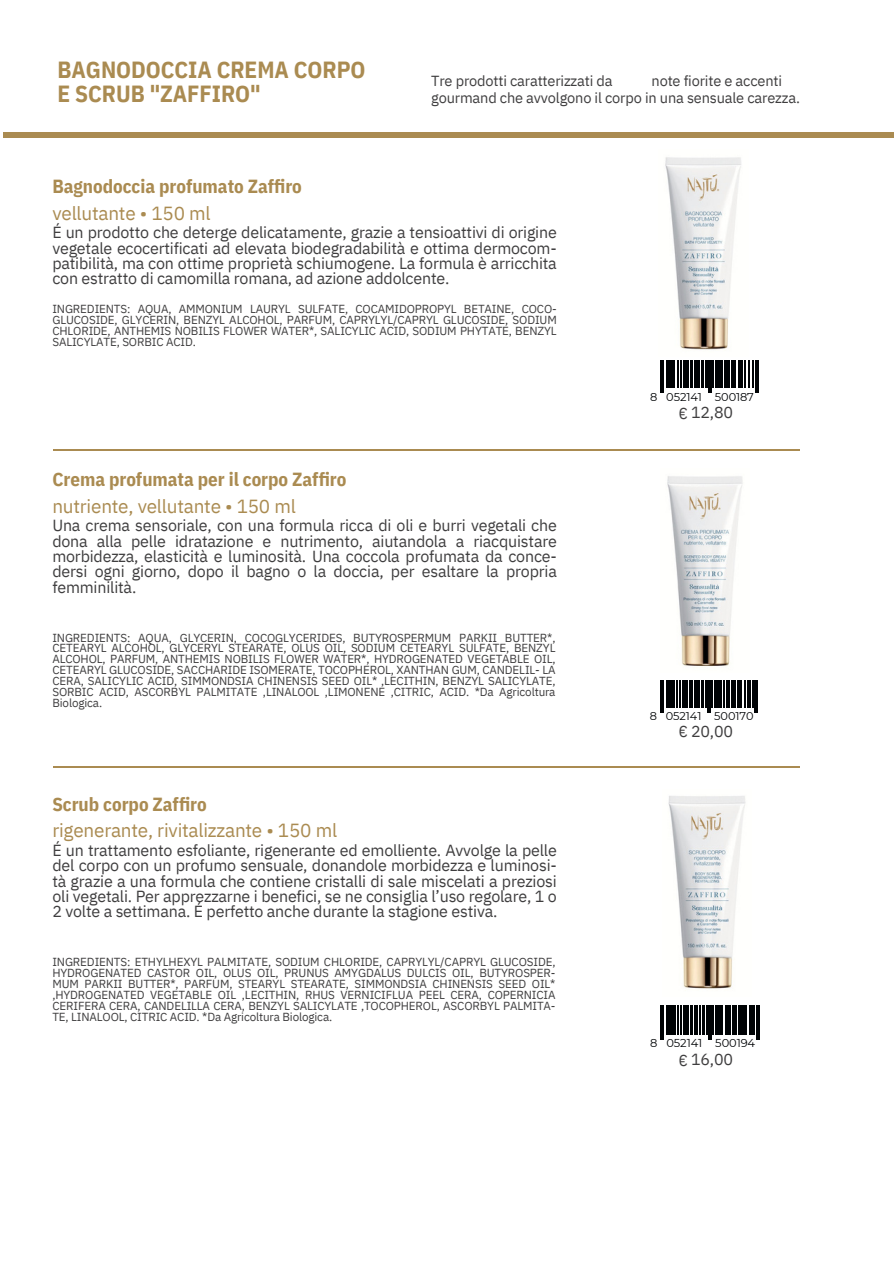
<style>
.page{position:relative;width:894px;height:1264px;background:#fff}
.page>*{position:absolute;margin:0;border:0;box-sizing:border-box;transform-origin:0 0}
.t1{font:700 23.4px/24px "IBM Plex Sans Cond";color:#aa8b51}
.t2{font:700 18.9px/26.2px "IBM Plex Sans Cond";color:#aa8b51}
.t3{font:18.9px/26.2px "IBM Plex Sans";letter-spacing:-.01em;color:#aa8b51}
.t4{font:16.05px/15.3px "IBM Plex Sans";letter-spacing:-.01em;color:#3f3e3f;text-align:justify}
.t5{font:14.55px "IBM Plex Sans";letter-spacing:-.01em;color:#3f3e3f}
.t6{font:11.7px/10.9px "IBM Plex Sans";letter-spacing:-.01em;color:#3f3e3f;text-align:justify}
.t7{font:11.4px "Montserrat";letter-spacing:-.005em;color:#000305}
.t8{font:11.25px "Montserrat";letter-spacing:-.01em;color:#000305}
.s1{font-family:"IBM Plex Sans";font-weight:400}
.s2{font-family:"IBM Plex Sans Cond";font-weight:700}
.s3{font-family:"IBM Plex Sans Cond"}
</style>
<div class="page">
<div style="left:3px;top:132px;width:890px;height:6px;background:#aa8b51"></div>
<hr style="left:53px;top:449px;width:746px;height:1px;background:#aa8b51">
<hr style="left:53px;top:766px;width:746px;height:2px;background:#aa8b51">
<img style="left:665px;top:157px;width:76px;height:193px">
<img style="left:667px;top:476px;width:76px;height:190px">
<img style="left:668px;top:796px;width:78px;height:193px">
<hr style="left:666px;top:681px;width:2px;height:26px;background:#000305">
<svg style="left:669px;top:681px;width:1px;height:26px"></svg>
<hr style="left:671px;top:681px;width:3px;height:26px;background:#000305">
<svg style="left:676px;top:681px;width:4px;height:26px"></svg>
<hr style="left:682px;top:681px;width:2px;height:26px;background:#000305">
<hr style="left:685px;top:681px;width:2px;height:26px;background:#000305">
<hr style="left:689px;top:681px;width:2px;height:26px;background:#000305">
<svg style="left:694px;top:681px;width:3px;height:26px"></svg>
<svg style="left:698px;top:681px;width:1px;height:26px"></svg>
<hr style="left:701px;top:681px;width:2px;height:26px;background:#000305">
<hr style="left:714px;top:681px;width:3px;height:26px;background:#000305">
<hr style="left:718px;top:681px;width:3px;height:26px;background:#000305">
<svg style="left:723px;top:681px;width:1px;height:26px"></svg>
<hr style="left:725px;top:681px;width:3px;height:26px;background:#000305">
<svg style="left:731px;top:681px;width:1px;height:26px"></svg>
<hr style="left:733px;top:681px;width:2px;height:26px;background:#000305">
<hr style="left:737px;top:681px;width:2px;height:26px;background:#000305">
<svg style="left:740px;top:681px;width:5px;height:26px"></svg>
<hr style="left:747px;top:681px;width:3px;height:26px;background:#000305">
<svg style="left:660px;top:681px;width:3px;height:31px"></svg>
<svg style="left:705px;top:681px;width:7px;height:31px"></svg>
<svg style="left:752px;top:681px;width:5px;height:31px"></svg>
<hr style="left:666px;top:361px;width:2px;height:26px;background:#000305">
<svg style="left:669px;top:361px;width:1px;height:26px"></svg>
<hr style="left:671px;top:361px;width:3px;height:26px;background:#000305">
<svg style="left:677px;top:361px;width:4px;height:26px"></svg>
<hr style="left:683px;top:361px;width:2px;height:26px;background:#000305">
<hr style="left:686px;top:361px;width:2px;height:26px;background:#000305">
<hr style="left:690px;top:361px;width:2px;height:26px;background:#000305">
<hr style="left:694px;top:361px;width:3px;height:26px;background:#000305">
<svg style="left:698px;top:361px;width:1px;height:26px"></svg>
<hr style="left:701px;top:361px;width:2px;height:26px;background:#000305">
<hr style="left:715px;top:361px;width:3px;height:26px;background:#000305">
<hr style="left:719px;top:361px;width:3px;height:26px;background:#000305">
<svg style="left:724px;top:361px;width:1px;height:26px"></svg>
<hr style="left:726px;top:361px;width:3px;height:26px;background:#000305">
<svg style="left:731px;top:361px;width:1px;height:26px"></svg>
<hr style="left:733px;top:361px;width:2px;height:26px;background:#000305">
<hr style="left:737px;top:361px;width:2px;height:26px;background:#000305">
<svg style="left:660px;top:361px;width:3px;height:32px"></svg>
<svg style="left:705px;top:361px;width:8px;height:32px"></svg>
<svg style="left:741px;top:361px;width:17px;height:32px"></svg>
<hr style="left:666px;top:1005px;width:2px;height:29px;background:#000305">
<svg style="left:669px;top:1005px;width:1px;height:29px"></svg>
<hr style="left:671px;top:1005px;width:4px;height:29px;background:#000305">
<svg style="left:677px;top:1005px;width:4px;height:29px"></svg>
<hr style="left:683px;top:1005px;width:2px;height:29px;background:#000305">
<hr style="left:686px;top:1005px;width:2px;height:29px;background:#000305">
<hr style="left:690px;top:1005px;width:2px;height:29px;background:#000305">
<hr style="left:694px;top:1005px;width:3px;height:29px;background:#000305">
<hr style="left:702px;top:1005px;width:2px;height:29px;background:#000305">
<hr style="left:715px;top:1005px;width:3px;height:29px;background:#000305">
<hr style="left:719px;top:1005px;width:3px;height:29px;background:#000305">
<hr style="left:727px;top:1005px;width:3px;height:29px;background:#000305">
<svg style="left:732px;top:1005px;width:1px;height:29px"></svg>
<hr style="left:734px;top:1005px;width:2px;height:29px;background:#000305">
<hr style="left:738px;top:1005px;width:2px;height:29px;background:#000305">
<hr style="left:741px;top:1005px;width:3px;height:29px;background:#000305">
<svg style="left:745px;top:1005px;width:2px;height:29px"></svg>
<hr style="left:750px;top:1005px;width:4px;height:29px;background:#000305">
<svg style="left:660px;top:1005px;width:3px;height:34px"></svg>
<svg style="left:706px;top:1005px;width:7px;height:34px"></svg>
<svg style="left:756px;top:1005px;width:3px;height:34px"></svg>
<h2 class="t1" style="left:58px;top:57px;width:309px">BAGNODOCCIA CREMA CORPO<br>E SCRUB "ZAFFIRO"</h2>
<p class="t5" style="left:431px;top:71px;width:183px">Tre prodotti caratterizzati da</p>
<h2 class="t5" style="left:651px;top:71px;width:132px">note fiorite e accenti</h2>
<p class="t5" style="left:431px;top:88px;width:370px">gourmand che avvolgono il corpo in una sensuale carezza.</p>
<h3 class="t2" style="left:52px;top:173px;width:251px">Bagnodoccia profumato Zaffiro <span class="s1">vellutante • 150 ml</span></h3>
<h3 class="t4" style="left:52px;top:224px;width:506px">É un prodotto che deterge delicatamente, grazie a tensioattivi di origine vegetale ecocertificati ad elevata biodegradabilità e ottima dermocom&shy;patibilità, ma con ottime proprietà schiumogene. La formula è arricchita con estratto di camomilla romana, ad azione addolcente.</h3>
<p class="t6" style="left:52px;top:303px;width:506px">INGREDIENTS: AQUA, AMMONIUM LAURYL SULFATE, COCAMIDOPROPYL BETAINE, COCO-GLUCOSIDE, GLYCERIN, BENZYL ALCOHOL, PARFUM, CAPRYLYL/CAPRYL GLUCOSIDE, SODIUM CHLORIDE, ANTHEMIS NOBILIS FLOWER WATER*, SALICYLIC ACID, SODIUM PHYTATE, BENZYL SALICYLATE, SORBIC ACID.</p>
<p class="t2" style="left:52px;top:466px;width:295px">Crema profumata per il corpo Zaffiro <span class="s1">nutriente, vellutante • 150 ml</span></p>
<p class="t4" style="left:52px;top:517px;width:506px">Una crema sensoriale, con una formula ricca di oli e burri vegetali che dona alla pelle idratazione e nutrimento, aiutandola a riacquistare morbidezza, elasticità e luminosità. Una coccola profumata da conce&shy;dersi ogni giorno, dopo il bagno o la doccia, per esaltare la propria femminilità.</p>
<p class="t6" style="left:52px;top:631px;width:504px">INGREDIENTS: AQUA, GLYCERIN, COCOGLYCERIDES, BUTYROSPERMUM PARKII BUTTER*, CETEARYL ALCOHOL, GLYCERYL STEARATE, OLUS OIL, SODIUM CETEARYL SULFATE, BENZYL ALCOHOL, PARFUM, ANTHEMIS NOBILIS FLOWER WATER*, HYDROGENATED VEGETABLE OIL, CETEARYL GLUCOSIDE, SACCHARIDE ISOMERATE, TOCOPHEROL, XANTHAN GUM, CANDELIL- LA CERA, SALICYLIC ACID, SIMMONDSIA CHINENSIS SEED OIL* ,LECITHIN, BENZYL SALICYLATE, SORBIC ACID, ASCORBYL PALMITATE ,LINALOOL ,LIMONENE ,CITRIC, ACID. *Da Agricoltura Biologica.</p>
<h2 class="t3" style="left:52px;top:790px;width:286px"><span class="s2">Scrub corpo Zaffiro<br></span>rigenerante, rivitalizzante • 150 ml</h2>
<h2 class="t4" style="left:52px;top:842px;width:506px">É un trattamento esfoliante, rigenerante ed emolliente. Avvolge la pelle del corpo con un profumo sensuale, donandole morbidezza e luminosi&shy;tà grazie a una formula che contiene cristalli di sale miscelati a preziosi oli vegetali. Per apprezzarne i benefici, se ne consiglia l’uso regolare, 1 o 2 volte a settimana. É perfetto anche durante la stagione estiva.</h2>
<h2 class="t6" style="left:52px;top:956px;width:504px">INGREDIENTS: ETHYLHEXYL PALMITATE, SODIUM CHLORIDE, CAPRYLYL/CAPRYL GLUCOSIDE, HYDROGENATED CASTOR OIL, OLUS OIL, PRUNUS AMYGDALUS DULCIS OIL, BUTYROSPER-MUM PARKII BUTTER*, PARFUM, STEARYL STEARATE, SIMMONDSIA CHINENSIS SEED OIL* ,HYDROGENATED VEGETABLE OIL ,LECITHIN, RHUS VERNICIFLUA PEEL CERA, COPERNICIA CERIFERA CERA, CANDELILLA CERA, BENZYL SALICYLATE ,TOCOPHEROL, ASCORBYL PALMITA-TE, LINALOOL, CITRIC ACID. *Da Agricoltura Biologica.</h2>
<p class="t7" style="left:650px;top:389px;width:9px">8</p>
<p class="t7" style="left:666px;top:389px;width:37px">052141</p>
<p class="t7" style="left:714px;top:389px;width:41px">500187</p>
<p class="t4" style="left:678px;top:405px;width:56px"><span class="s3">€</span> 12,80</p>
<p class="t8" style="left:649px;top:709px;width:9px">8</p>
<h2 class="t8" style="left:665px;top:709px;width:37px">052141</h2>
<p class="t8" style="left:714px;top:709px;width:41px">500170</p>
<p class="t4" style="left:678px;top:722px;width:56px"><span class="s3">€</span> 20,00</p>
<p class="t7" style="left:649px;top:1036px;width:9px">8</p>
<p class="t7" style="left:666px;top:1036px;width:37px">052141</p>
<p class="t7" style="left:715px;top:1036px;width:41px">500194</p>
<h2 class="t4" style="left:678px;top:1051px;width:56px"><span class="s3">€</span> 16,00</h2>
</div>
